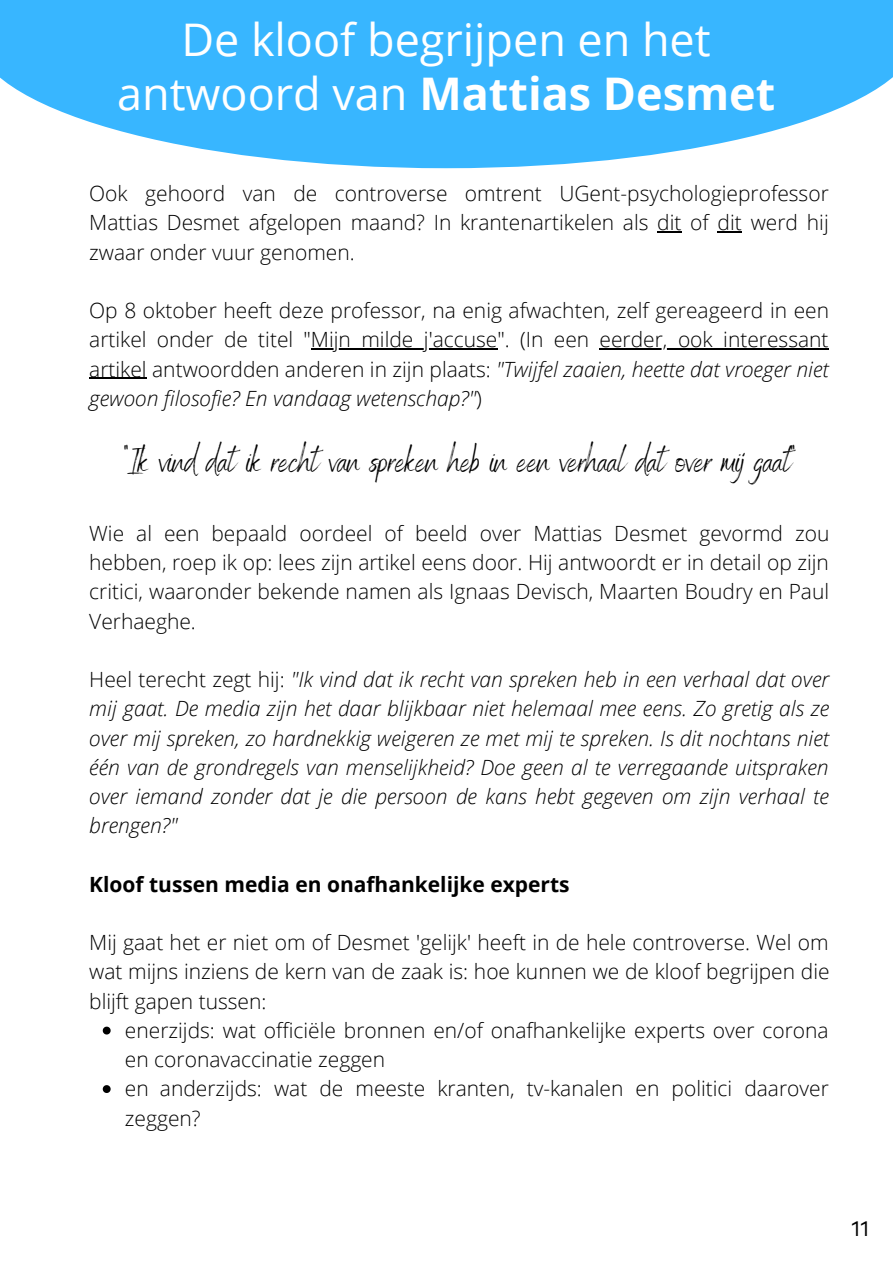
<style>
.page{position:relative;width:893px;height:1264px;background:#fff}
.page>*{position:absolute;margin:0;border:0;box-sizing:border-box;transform-origin:0 0}
.t1{font:45px/54px "Open Sans";color:#fff;text-align:center}
.t2{font:34.5px "Benedict";color:#000}
.t3{font:300 21px/29.2px "Open Sans";color:#000;text-align:justify}
.t4{font:italic 300 21px/29.2px "Open Sans";color:#000;text-align:justify}
.t5{font:700 21px "Open Sans";color:#000}
.t6{font:21px "Munken Sans";color:#000}
.s1{font-weight:700}
.s2{font-style:italic}
.s3{font-style:normal}
</style>
<div class="page">
<svg style="left:0;top:0;width:892px;height:168px;background:#55c0ff"></svg>
<svg style="left:103px;top:1026px;width:8px;height:8px"></svg>
<svg style="left:103px;top:1085px;width:8px;height:7px"></svg>
<hr style="left:657px;top:231px;width:24px;height:2px;background:#000">
<hr style="left:717px;top:231px;width:24px;height:2px;background:#000">
<hr style="left:311px;top:348px;width:186px;height:1px;background:#000">
<hr style="left:599px;top:348px;width:229px;height:1px;background:#000">
<hr style="left:89px;top:378px;width:58px;height:1px;background:#000">
<h1 class="t1" style="left:117px;top:12px;width:659px">De kloof begrijpen en het antwoord van <span class="s1">Mattias Desmet</span></h1>
<p class="t3" style="left:89px;top:178px;width:741px">Ook gehoord van de controverse omtrent UGent-psychologieprofessor Mattias Desmet afgelopen maand? In krantenartikelen als dit of dit werd hij zwaar onder vuur genomen.</p>
<p class="t3" style="left:89px;top:295px;width:741px">Op 8 oktober heeft deze professor, na enig afwachten, zelf gereageerd in een artikel onder de titel "Mijn milde j'accuse". (In een eerder, ook interessant artikel antwoordden anderen in zijn plaats: <span class="s2">"Twijfel zaaien, heette dat vroeger niet gewoon filosofie? En vandaag wetenschap?"</span>)</p>
<h2 class="t2" style="left:124px;top:439px;width:671px">"Ik vind dat ik recht van spreken heb in een verhaal dat over mij gaat"</h2>
<p class="t3" style="left:89px;top:518px;width:741px">Wie al een bepaald oordeel of beeld over Mattias Desmet gevormd zou hebben, roep ik op: lees zijn artikel eens door. Hij antwoordt er in detail op zijn critici, waaronder bekende namen als Ignaas Devisch, Maarten Boudry en Paul Verhaeghe.</p>
<p class="t4" style="left:89px;top:664px;width:741px"><span class="s3">Heel terecht zegt hij:</span> "Ik vind dat ik recht van spreken heb in een verhaal dat over mij gaat. De media zijn het daar blijkbaar niet helemaal mee eens. Zo gretig als ze over mij spreken, zo hardnekkig weigeren ze met mij te spreken. Is dit nochtans niet één van de grondregels van menselijkheid? Doe geen al te verregaande uitspraken over iemand zonder dat je die persoon de kans hebt gegeven om zijn verhaal te brengen?"</p>
<p class="t5" style="left:89px;top:869px;width:482px">Kloof tussen media en onafhankelijke experts</p>
<p class="t3" style="left:89px;top:927px;width:741px">Mij gaat het er niet om of Desmet 'gelijk' heeft in de hele controverse. Wel om wat mijns inziens de kern van de zaak is: hoe kunnen we de kloof begrijpen die blijft gapen tussen:</p>
<p class="t3" style="left:125px;top:1015px;width:705px;text-align:left">enerzijds: wat officiële bronnen en/of onafhankelijke experts over corona en coronavaccinatie zeggen<br>en anderzijds: wat de meeste kranten, tv-kanalen en politici daarover zeggen?</p>
<p class="t6" style="left:851px;top:1215px;width:20px">11</p>
</div>
